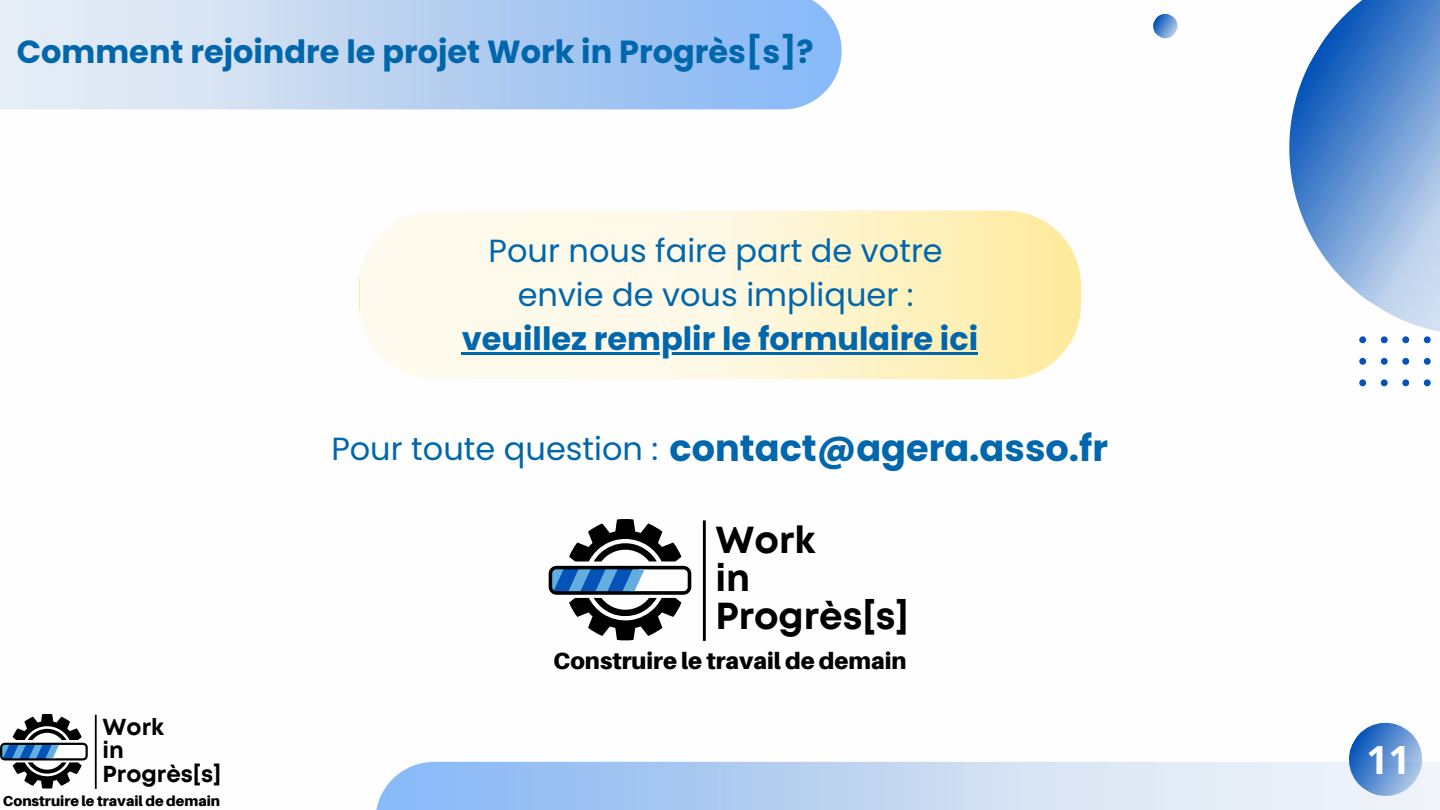
<style>
.page{position:relative;width:1440px;height:810px;background:#fff}
.page>*{position:absolute;margin:0;border:0;box-sizing:border-box;transform-origin:0 0}
.t1{font:700 38.9px "Open Sans";color:#fefefe}
.t2{font:700 37.6px/38.4px "Mont";color:#000}
.t3{font:700 36.7px "Poppins";color:#0067ac}
.t4{font:700 32px "Poppins";color:#0067ac}
.t5{font:32px/44.2px "Poppins";color:#0067ac;text-align:center}
.t6{font:900 23.4px "Aileron";color:#000}
.t7{font:700 23.1px/23.6px "Mont";color:#000}
.t8{font:900 14.4px "Aileron";color:#000}
</style>
<div class="page">
<svg style="left:1289px;top:0;width:151px;height:332px"></svg>
<svg style="left:1153px;top:13px;width:25px;height:26px"></svg>
<svg style="left:1359px;top:336px;width:72px;height:51px"></svg>
<div style="left:0;top:0;width:842px;height:109px;background:linear-gradient(to right,#eaeef2,#8ab8f4)"></div>
<svg style="left:0;top:743px;width:88px;height:18px"></svg>
<svg style="left:2px;top:714px;width:84px;height:75px"></svg>
<hr style="left:95px;top:715px;width:2px;height:74px;background:#000">
<div style="left:375px;top:762px;width:1065px;height:48px;background:linear-gradient(to right,#8ebaf2,#f9f8f6)"></div>
<div style="left:549px;top:566px;width:142px;height:29px;background:#000;border-radius:8px"></div>
<svg style="left:552px;top:519px;width:136px;height:122px"></svg>
<hr style="left:703px;top:520px;width:3px;height:121px;background:#000">
<svg style="left:359px;top:211px;width:722px;height:168px;background:#fef5d5"></svg>
<hr style="left:462px;top:352px;width:516px;height:3px;background:#0067ac">
<svg style="left:1344px;top:722px;width:83px;height:79px"></svg>
<h2 class="t4" style="left:17px;top:29px;width:799px">Comment rejoindre le projet Work in Progrès[s]?</h2>
<p class="t5" style="left:489px;top:228px;width:456px">Pour nous faire part de votre envie de vous impliquer :</p>
<p class="t4" style="left:462px;top:316px;width:518px">veuillez remplir le formulaire ici</p>
<p class="t5" style="left:331px;top:427px;width:329px">Pour toute question :</p>
<p class="t3" style="left:670px;top:422px;width:440px">contact@agera.asso.fr</p>
<h3 class="t7" style="left:103px;top:716px;width:120px">Work<br>in<br>Progrès[s]</h3>
<p class="t8" style="left:3px;top:792px;width:219px">Construire le travail de demain</p>
<h3 class="t2" style="left:715px;top:523px;width:195px">Work<br>in<br>Progrès[s]</h3>
<h1 class="t6" style="left:553px;top:646px;width:355px">Construire le travail de demain</h1>
<h1 class="t1" style="left:1366px;top:732px;width:46px">11</h1>
</div>
